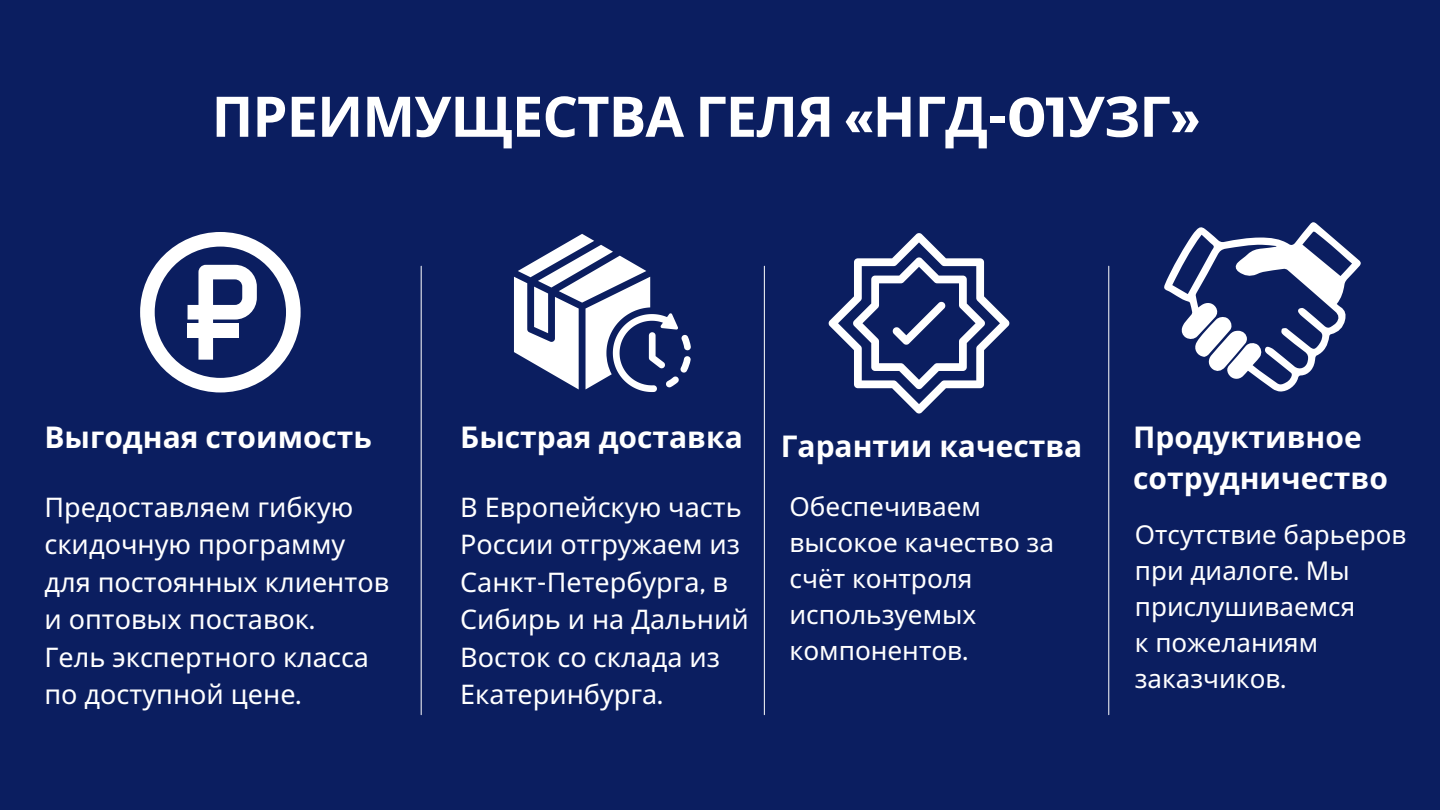
<style>
.page{position:relative;width:1440px;height:810px;background:#0b1e60}
.page>*{position:absolute;margin:0;border:0;box-sizing:border-box;transform-origin:0 0}
.t1{font:700 56px "Noto Sans";letter-spacing:-.015em;color:#fff}
.t2{font:700 30px/41.2px "Noto Sans";color:#fff}
.t3{font:27px/37.5px "Noto Sans";color:#fff}
.t4{font:26.2px/36px "Noto Sans";color:#fff}
.t5{font:26px/36px "Noto Sans";color:#fff}
.s1{font-family:"Montserrat"}
</style>
<div class="page">
<svg style="left:140px;top:232px;width:161px;height:160px"></svg>
<div style="left:188px;top:323px;width:51px;height:15px;background:#fff"></div>
<svg style="left:514px;top:234px;width:177px;height:158px"></svg>
<svg style="left:829px;top:233px;width:180px;height:181px"></svg>
<svg style="left:1164px;top:222px;width:197px;height:170px"></svg>
<hr style="left:421px;top:266px;width:1px;height:449px;background:#fff">
<hr style="left:764px;top:266px;width:1px;height:449px;background:#fff">
<hr style="left:1108px;top:266px;width:1px;height:449px;background:#fff">
<h1 class="t1" style="left:212px;top:77px;width:988px">ПРЕИМУЩЕСТВА ГЕЛЯ <span class="s1">«</span>НГД<span class="s1">-01</span>УЗГ<span class="s1">»</span></h1>
<p class="t2" style="left:44px;top:416px;width:329px">Выгодная стоимость</p>
<p class="t3" style="left:44px;top:488px;width:346px">Предоставляем гибкую скидочную программу для постоянных клиентов и оптовых поставок<span class="s1">.<br></span>Гель экспертного класса по доступной цене<span class="s1">.</span></p>
<p class="t2" style="left:460px;top:416px;width:284px">Быстрая доставка</p>
<p class="t2" style="left:781px;top:425px;width:303px">Гарантии качества</p>
<p class="t2" style="left:1133px;top:416px;width:256px">Продуктивное сотрудничество</p>
<p class="t5" style="left:1135px;top:516px;width:273px">Отсутствие барьеров при диалоге<span class="s1">.</span> Мы прислушиваемся<br>к пожеланиям заказчиков<span class="s1">.</span></p>
<p class="t4" style="left:789px;top:488px;width:266px">Обеспечиваем высокое качество за счёт контроля используемых компонентов<span class="s1">.</span></p>
<p class="t3" style="left:460px;top:488px;width:290px">В Европейскую часть<br>России отгружаем из<br>Санкт<span class="s1">-</span>Петербурга<span class="s1">,</span> в<br>Сибирь и на Дальний<br>Восток со склада из<br>Екатеринбурга<span class="s1">.</span></p>
</div>
